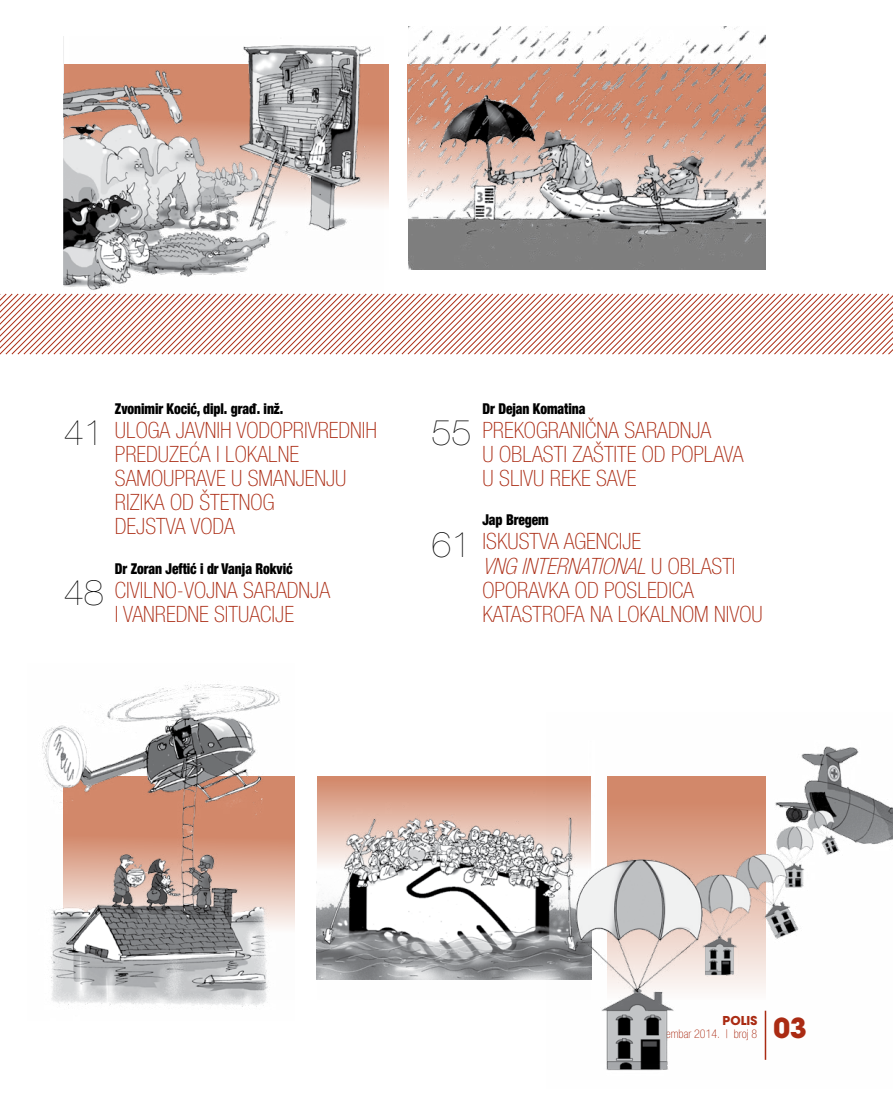
<style>
.page{position:relative;width:893px;height:1106px;background:#fff}
.page>*{position:absolute;margin:0;border:0;box-sizing:border-box;transform-origin:0 0}
.t1{font:700 30.3px "Avant Gar Got Itc TEE";color:#ab2c14}
.Sadržaj_Naslov{font:22.5px/24px "cir HEL Vn Tnk Kond E";color:#ab2c14}
.Sadržaj_Autor{font:15px "cir HEL Vn Crn Kond";letter-spacing:-.005em;color:#000;scale:.9 1}
.t2{font:700 13.5px "Avant Gar Got Itc TEE";color:#ab2c14}
.t3{font:12px "cir HEL Vn Tnk Kond";color:#ab2c14}
.s1{font-family:"cir HEL Vn Vtnk";font-size:36px;color:#000}
.s2{font-style:italic}
</style>
<div class="page">
<svg style="left:317px;top:776px;width:229px;height:204px;background:#d08f75"></svg>
<svg style="left:0;top:293px;width:893px;height:62px"></svg>
<img style="left:64px;top:45px;width:319px;height:262px">
<img style="left:409px;top:27px;width:356px;height:242px">
<img style="left:42px;top:684px;width:252px;height:324px">
<img style="left:317px;top:785px;width:229px;height:194px">
<img style="left:546px;top:746px;width:347px;height:325px">
<p class="Sadržaj_Autor" style="left:115px;top:399px;width:189px">Zvonimir Kocić, dipl. građ. inž.</p>
<p class="Sadržaj_Naslov" style="left:115px;top:419px;width:264px;text-indent:-51px"><span class="s1">41</span> ULOGA JAVNIH VODOPRIVREDNIH<br>PREDUZEĆA I LOKALNE<br>SAMOUPRAVE U SMANJENJU<br>RIZIKA OD ŠTETNOG<br>DEJSTVA VODA</p>
<p class="Sadržaj_Autor" style="left:115px;top:559px;width:199px">Dr Zoran Jeftić i dr Vanja Rokvić</p>
<p class="Sadržaj_Naslov" style="left:115px;top:578px;width:217px;text-indent:-51px"><span class="s1">48</span> CIVILNO-VOJNA SARADNJA<br>I VANREDNE SITUACIJE</p>
<p class="Sadržaj_Autor" style="left:482px;top:399px;width:116px">Dr Dejan Komatina</p>
<p class="Sadržaj_Naslov" style="left:482px;top:419px;width:262px;text-indent:-51px"><span class="s1">55</span> PREKOGRANIČNA SARADNJA<br>U OBLASTI ZAŠTITE OD POPLAVA<br>U SLIVU REKE SAVE</p>
<p class="Sadržaj_Autor" style="left:482px;top:511px;width:75px">Jap Bregem</p>
<p class="Sadržaj_Naslov" style="left:482px;top:530px;width:282px;text-indent:-51px"><span class="s1">61</span> ISKUSTVA AGENCIJE<br><span class="s2">VNGINTERNATIONAL</span>U O B L A S T I<br>OPORAVKA OD POSLEDICA<br>KATASTROFA NA LOKALNOM NIVOU</p>
<p class="t2" style="left:723px;top:1012px;width:36px">POLIS</p>
<p class="t3" style="left:650px;top:1027px;width:108px">Novembar 2014. | broj 8</p>
<p class="t1" style="left:774px;top:1009px;width:35px">03</p>
</div>
